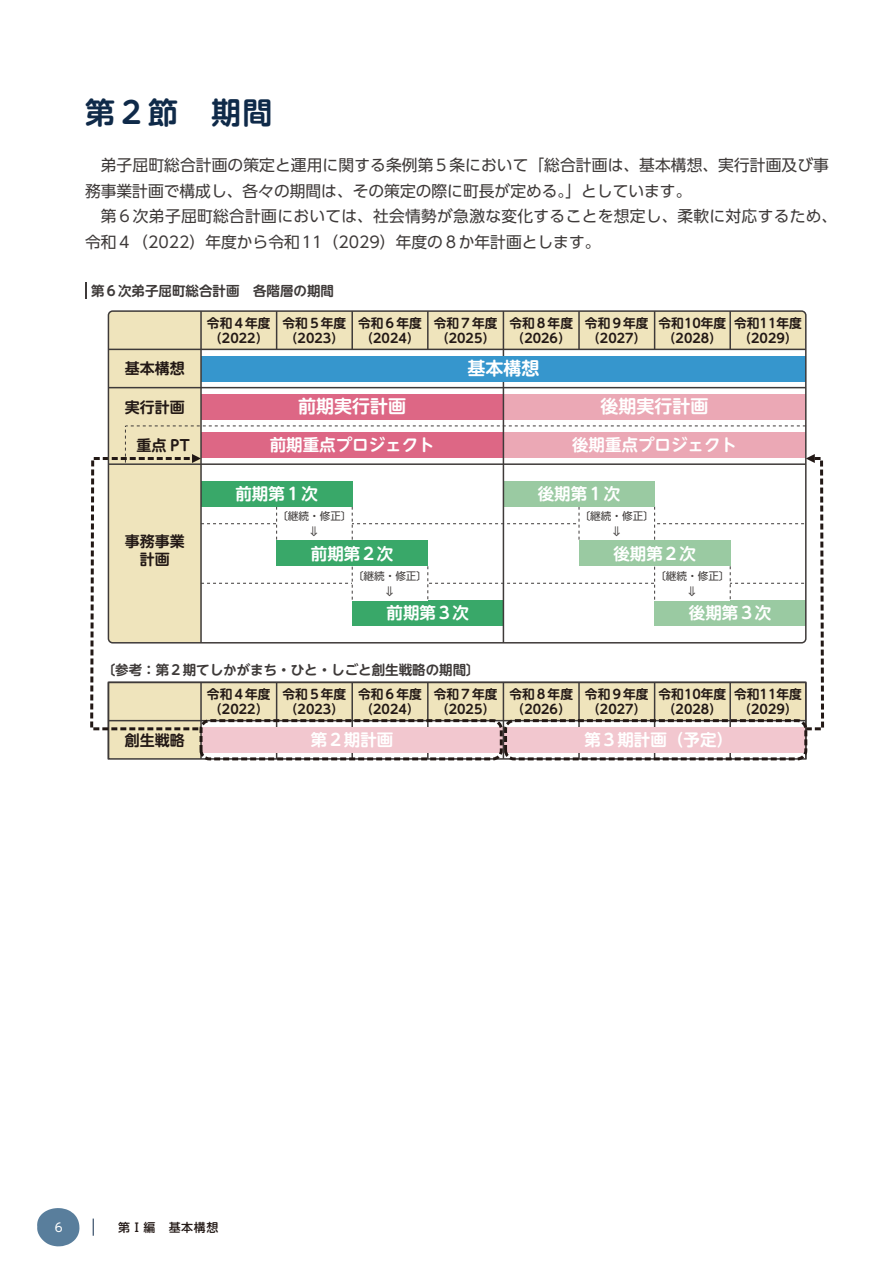
<style>
.page{position:relative;width:893px;height:1263px;background:#fff}
.page>*{position:absolute;margin:0;border:0;box-sizing:border-box;transform-origin:0 0}
.t1{font:700 30px "UD Shin M Go Pro De";color:#0f2a49}
.t2{font:700 18px "UD Shin M Go Pro De";color:#fff}
.t3{font:700 16.5px "UD Shin M Go Pro De";color:#fff}
.t4{font:15.75px/25.5px "UD Shin Go Pro";letter-spacing:.005em;color:#3e3a39}
.t5{font:700 15px/18px "UD Shin M Go Pro De";color:#221815;text-align:center}
.t6{font:700 13.5px "UD Shin M Go Pro De";color:#3e3a39}
.t7{font:700 12.75px/15.3px "UD Shin M Go Pro De";color:#221815}
.t8{font:500 12px "UD Shin M Go Pro";letter-spacing:.05em;color:#221815}
.t9{font:12px "UD Shin M Go Pro";color:#fff}
.t10{font:10.65px "UD Shin Go Pro";color:#3e3a39}
</style>
<div class="page">
<svg style="left:37px;top:1208px;width:43px;height:38px"></svg>
<svg style="left:93px;top:1218px;width:1px;height:18px"></svg>
<svg style="left:85px;top:282px;width:2px;height:17px"></svg>
<div style="left:108px;top:682px;width:698px;height:77px;background:#efe4bc"></div>
<div style="left:201px;top:721px;width:605px;height:38px;background:linear-gradient(to right,#fefefe,#fefefe)"></div>
<div style="left:108px;top:311px;width:698px;height:332px;background:#efe4bc;border-radius:4px"></div>
<svg style="left:202px;top:350px;width:601px;height:75px;background:#f0f0f3"></svg>
<hr style="left:729px;top:311px;width:2px;height:38px;background:#3e3a39">
<hr style="left:654px;top:311px;width:1px;height:38px;background:#3e3a39">
<hr style="left:578px;top:311px;width:2px;height:38px;background:#3e3a39">
<hr style="left:503px;top:311px;width:1px;height:77px;background:#3e3a39">
<hr style="left:427px;top:311px;width:2px;height:38px;background:#3e3a39">
<hr style="left:351px;top:311px;width:2px;height:38px;background:#3e3a39">
<hr style="left:276px;top:311px;width:1px;height:38px;background:#3e3a39">
<hr style="left:108px;top:349px;width:698px;height:1px;background:#3e3a39">
<hr style="left:729px;top:682px;width:2px;height:77px;background:#3e3a39">
<hr style="left:654px;top:682px;width:1px;height:77px;background:#3e3a39">
<hr style="left:578px;top:682px;width:2px;height:77px;background:#3e3a39">
<hr style="left:427px;top:682px;width:2px;height:77px;background:#3e3a39">
<hr style="left:351px;top:682px;width:2px;height:77px;background:#3e3a39">
<hr style="left:276px;top:682px;width:1px;height:77px;background:#3e3a39">
<hr style="left:108px;top:682px;width:1px;height:77px;background:#3e3a39">
<hr style="left:108px;top:387px;width:698px;height:1px;background:#3e3a39">
<div style="left:201px;top:356px;width:605px;height:25px;background:#3696cd"></div>
<div style="left:503px;top:394px;width:303px;height:25px;background:#eba8b5"></div>
<div style="left:201px;top:394px;width:302px;height:25px;background:#dd6785"></div>
<div style="left:503px;top:727px;width:303px;height:25px;background:#f2c7cf"></div>
<div style="left:201px;top:727px;width:302px;height:25px;background:#f2c7cf"></div>
<svg style="left:90px;top:425px;width:735px;height:307px"></svg>
<div style="left:503px;top:481px;width:152px;height:26px;background:#9acaa2"></div>
<div style="left:579px;top:541px;width:151px;height:25px;background:#9acaa2"></div>
<hr style="left:200px;top:311px;width:2px;height:332px;background:#3e3a39">
<hr style="left:503px;top:388px;width:1px;height:255px;background:#3e3a39">
<hr style="left:805px;top:682px;width:1px;height:77px;background:#3e3a39">
<hr style="left:503px;top:682px;width:1px;height:77px;background:#3e3a39">
<hr style="left:200px;top:682px;width:2px;height:77px;background:#3e3a39">
<div style="left:200px;top:719px;width:303px;height:41px;border:3px dashed #221815;border-radius:9px"></div>
<div style="left:504px;top:719px;width:303px;height:41px;border:3px dashed #221815;border-radius:9px"></div>
<div style="left:108px;top:310px;width:698px;height:333px;border:2px solid #3e3a39;border-radius:4px"></div>
<h1 class="t1" style="left:85px;top:88px;width:189px">第２節　期間</h1>
<p class="t4" style="left:85px;top:152px;width:754px">　弟子屈町総合計画の策定と運用に関する条例第５条において「総合計画は、基本構想、実行計画及び事務事業計画で構成し、各々の期間は、その策定の際に町長が定める。」としています。<br>　第６次弟子屈町総合計画においては、社会情勢が急激な変化することを想定し、柔軟に対応するため、令和４（2022）年度から令和11（2029）年度の８か年計画とします。</p>
<p class="t6" style="left:91px;top:280px;width:244px">第６次弟子屈町総合計画　各階層の期間</p>
<p class="t5" style="left:125px;top:359px;width:61px">基本構想</p>
<p class="t5" style="left:125px;top:398px;width:61px">実行計画</p>
<p class="t5" style="left:136px;top:435px;width:55px">重点 PT</p>
<p class="t5" style="left:125px;top:532px;width:61px">事務事業計画</p>
<p class="t7" style="left:207px;top:314px;width:65px">令和４年度（2022）</p>
<p class="t7" style="left:283px;top:314px;width:65px">令和５年度（2023）</p>
<p class="t7" style="left:358px;top:314px;width:65px">令和６年度（2024）</p>
<p class="t7" style="left:434px;top:314px;width:65px">令和７年度（2025）</p>
<p class="t7" style="left:509px;top:314px;width:65px">令和８年度（2026）</p>
<p class="t7" style="left:585px;top:314px;width:65px">令和９年度（2027）</p>
<p class="t7" style="left:658px;top:314px;width:69px;text-align:center">令和10年度（2028）</p>
<p class="t7" style="left:734px;top:314px;width:69px;text-align:center">令和11年度（2029）</p>
<h2 class="t2" style="left:467px;top:353px;width:73px">基本構想</h2>
<h2 class="t2" style="left:298px;top:392px;width:109px">前期実行計画</h2>
<h2 class="t2" style="left:601px;top:392px;width:109px">後期実行計画</h2>
<p class="t3" style="left:270px;top:432px;width:166px">前期重点プロジェクト</p>
<p class="t3" style="left:572px;top:432px;width:166px">後期重点プロジェクト</p>
<p class="t3" style="left:235px;top:480px;width:84px">前期第１次</p>
<p class="t3" style="left:538px;top:480px;width:84px">後期第１次</p>
<p class="t10" style="left:277px;top:507px;width:76px">〔継続・修正〕</p>
<p class="t10" style="left:323px;top:526px;width:12px;rotate:90deg">⇒</p>
<p class="t10" style="left:580px;top:507px;width:76px">〔継続・修正〕</p>
<p class="t10" style="left:625px;top:526px;width:12px;rotate:90deg">⇒</p>
<p class="t3" style="left:311px;top:540px;width:84px">前期第２次</p>
<p class="t3" style="left:613px;top:540px;width:84px">後期第２次</p>
<p class="t10" style="left:353px;top:567px;width:76px">〔継続・修正〕</p>
<p class="t10" style="left:398px;top:586px;width:12px;rotate:90deg">⇒</p>
<p class="t10" style="left:655px;top:567px;width:76px">〔継続・修正〕</p>
<p class="t10" style="left:701px;top:586px;width:12px;rotate:90deg">⇒</p>
<p class="t3" style="left:387px;top:599px;width:84px">前期第３次</p>
<p class="t3" style="left:689px;top:599px;width:84px">後期第３次</p>
<p class="t6" style="left:102px;top:659px;width:379px">〔参考：第２期てしかがまち・ひと・しごと創生戦略の期間〕</p>
<p class="t5" style="left:125px;top:731px;width:61px">創生戦略</p>
<p class="t7" style="left:207px;top:686px;width:65px">令和４年度（2022）</p>
<p class="t7" style="left:283px;top:686px;width:65px">令和５年度（2023）</p>
<p class="t7" style="left:358px;top:686px;width:65px">令和６年度（2024）</p>
<p class="t7" style="left:434px;top:686px;width:65px">令和７年度（2025）</p>
<p class="t7" style="left:509px;top:686px;width:65px">令和８年度（2026）</p>
<p class="t7" style="left:585px;top:686px;width:65px">令和９年度（2027）</p>
<p class="t7" style="left:658px;top:686px;width:69px;text-align:center">令和10年度（2028）</p>
<p class="t7" style="left:734px;top:686px;width:69px;text-align:center">令和11年度（2029）</p>
<p class="t3" style="left:311px;top:726px;width:84px">第２期計画</p>
<p class="t3" style="left:584px;top:726px;width:150px">第３期計画（予定）</p>
<p class="t9" style="left:55px;top:1217px;width:9px">6</p>
<p class="t8" style="left:118px;top:1217px;width:102px">第Ⅰ編　基本構想</p>
</div>
